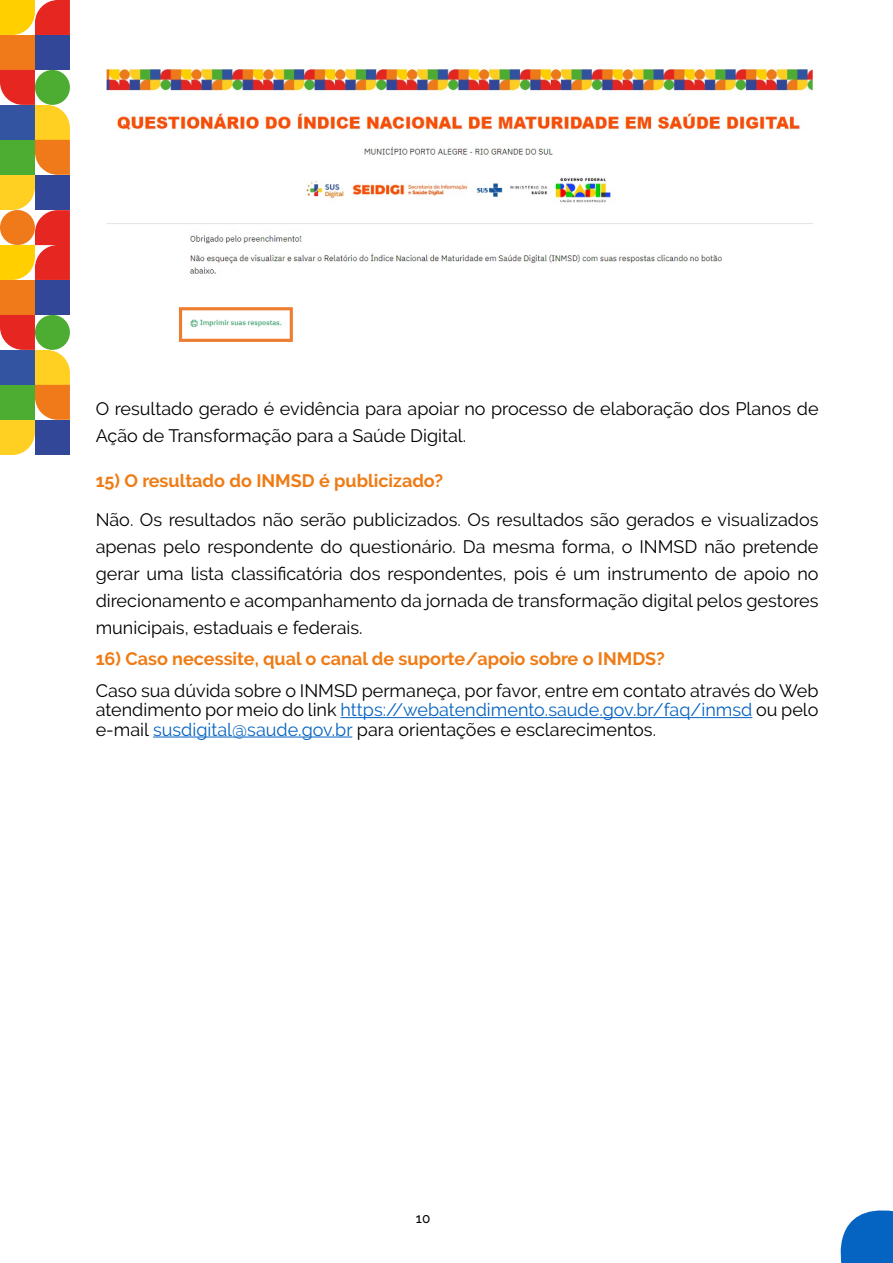
<style>
.page{position:relative;width:893px;height:1263px;background:#fff}
.page>*{position:absolute;margin:0;border:0;box-sizing:border-box;transform-origin:0 0}
.t1{font:18px/27px "Raleway";color:#000;text-align:justify}
.t2{font:700 18px "Raleway";color:#ef7b14}
.t3{font:500 13.5px "Raleway";color:#000}
.s1{color:#0563c1}
</style>
<div class="page">
<svg style="left:840px;top:1210px;width:53px;height:53px;background:#2678c9"></svg>
<div style="left:35px;top:35px;width:35px;height:35px;background:#334799"></div>
<div style="left:0;top:35px;width:35px;height:35px;background:#f07a1a"></div>
<svg style="left:0;top:0;width:70px;height:35px;background:#f38627"></svg>
<div style="left:35px;top:280px;width:35px;height:35px;background:#334799"></div>
<div style="left:0;top:280px;width:35px;height:35px;background:#f07a1a"></div>
<svg style="left:0;top:70px;width:70px;height:210px;background:#ba8649"></svg>
<svg style="left:0;top:315px;width:70px;height:140px;background:#9f8d53"></svg>
<hr style="left:340px;top:717px;width:412px;height:1px;background:#0563c1">
<hr style="left:153px;top:736px;width:199px;height:1px;background:#0563c1">
<img style="left:106px;top:68px;width:707px;height:274px">
<p class="t1" style="left:96px;top:395px;width:724px">O resultado gerado é evidência para apoiar no processo de elaboração dos Planos de<br>Ação de Transformação para a Saúde Digital.</p>
<p class="t2" style="left:96px;top:470px;width:349px">15) O resultado do INMSD é publicizado?</p>
<p class="t1" style="left:96px;top:506px;width:724px">Não. Os resultados não serão publicizados. Os resultados são gerados e visualizados apenas pelo respondente do questionário. Da mesma forma, o INMSD não pretende gerar uma lista classificatória dos respondentes, pois é um instrumento de apoio no direcionamento e acompanhamento da jornada de transformação digital pelos gestores municipais, estaduais e federais.</p>
<p class="t2" style="left:96px;top:649px;width:571px">16) Caso necessite, qual o canal de suporte/apoio sobre o INMDS?</p>
<p class="t1" style="left:96px;top:681px;width:724px;line-height:19.4px">Caso sua dúvida sobre o INMSD permaneça, por favor, entre em contato através do Web atendimento por meio do link <span class="s1">https://webatendimento.saude.gov.br/faq/inmsd</span> ou pelo e-mail <span class="s1">susdigital@saude.gov.br</span> para orientações e esclarecimentos.</p>
<p class="t3" style="left:416px;top:1210px;width:16px">10</p>
</div>
